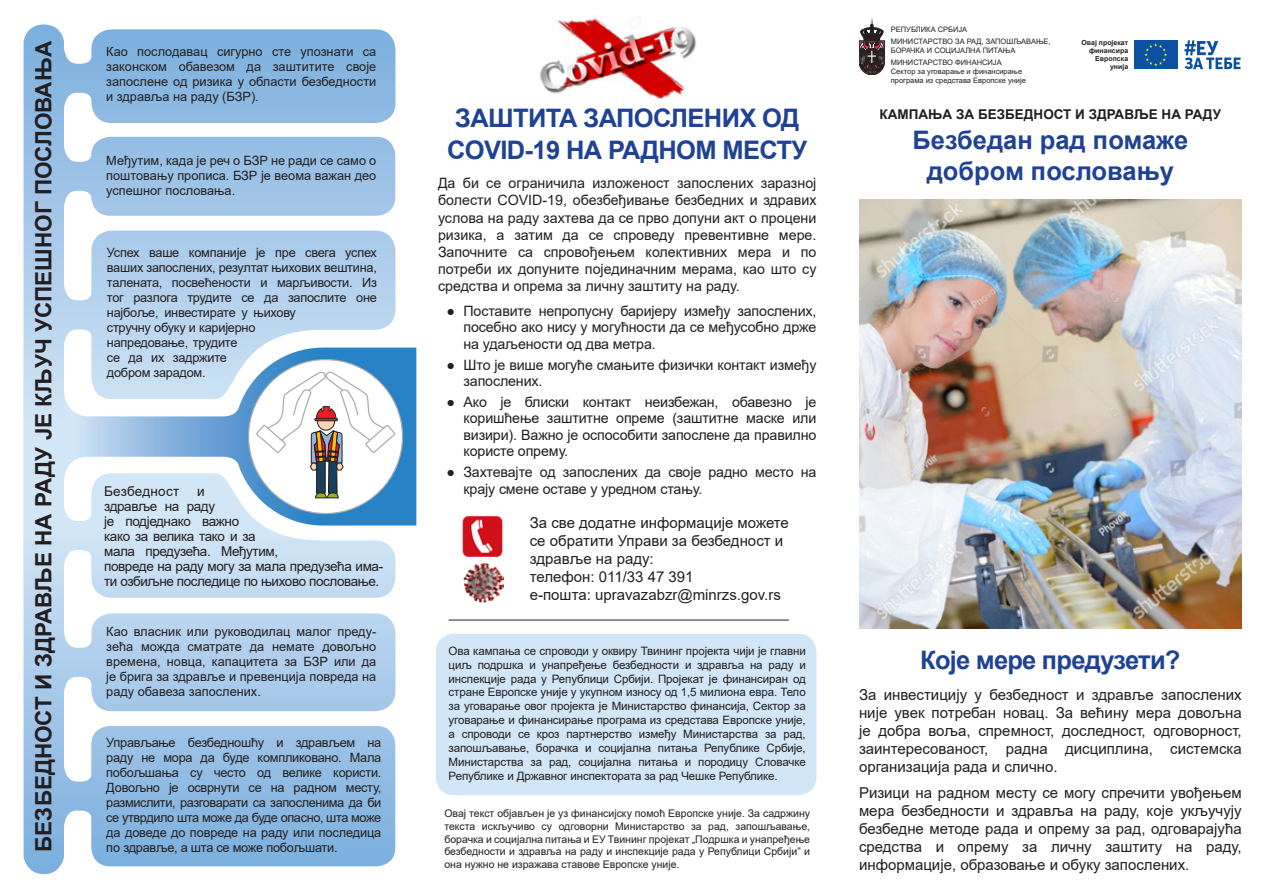
<style>
.page{position:relative;width:1263px;height:893px;background:#fff}
.page>*{position:absolute;margin:0;border:0;box-sizing:border-box;transform-origin:0 0}
.t1{font:700 25.5px/31.5px "Arial";letter-spacing:-.025em;color:#1f4294;text-align:center}
.t2{font:700 25.5px/30.6px "Arial";color:#1f4294;text-align:center}
.t3{font:700 22.5px "Arial";color:#231f20}
.t4{font:15px/18px "Arial";color:#231f20;text-align:justify}
.t5{font:14.25px/16.5px "Arial";letter-spacing:-.01em;color:#231f20;text-align:justify}
.t6{font:13.5px/15px "Arial";letter-spacing:-.03em;color:#231f20}
.t7{font:700 13.5px "Arial";color:#231f20}
.t8{font:13.5px "Arial";letter-spacing:.02em;color:#231f20}
.t9{font:12.75px/15px "Arial";letter-spacing:-.02em;color:#231f20;text-align:justify}
.t10{font:11.55px/13.8px "Arial";letter-spacing:-.01em;color:#231f20;text-align:justify}
.t11{font:10.5px/12.6px "Arial";color:#231f20;text-align:justify}
.t12{font:7.5px/9px "Arial";color:#231f20}
.t13{font:700 7.05px/7.9px "Arial";color:#231f20;text-align:right}
</style>
<div class="page">
<svg style="left:395px;top:46px;width:21px;height:805px"></svg>
<svg style="left:24px;top:25px;width:371px;height:849px"></svg>
<svg style="left:859px;top:24px;width:26px;height:51px"></svg>
<div style="left:248px;top:360px;width:154px;height:154px;background:#fff;border-radius:50%"></div>
<svg style="left:255px;top:369px;width:141px;height:129px"></svg>
<div style="left:1134px;top:40px;width:43px;height:29px;background:#0c51a1"></div>
<svg style="left:1144px;top:43px;width:23px;height:23px"></svg>
<svg style="left:1184px;top:40px;width:56px;height:29px"></svg>
<img style="left:859px;top:199px;width:383px;height:429px">
<img style="left:540px;top:17px;width:156px;height:82px">
<div style="left:436px;top:634px;width:380px;height:161px;background:#d1e6f6;border-radius:18px"></div>
<img style="left:463px;top:563px;width:40px;height:40px">
<img style="left:462px;top:516px;width:41px;height:40px">
<hr style="left:449px;top:620px;width:340px;height:1px;background:#231f20">
<p class="t12" style="left:891px;top:24px;width:78px">РЕПУБЛИКА СРБИЈА</p>
<p class="t12" style="left:891px;top:37px;width:161px">МИНИСТАРСТВО ЗА РАД, ЗАПОШЉАВАЊЕ,</p>
<p class="t12" style="left:891px;top:46px;width:126px">БОРАЧКА И СОЦИЈАЛНА ПИТАЊА</p>
<p class="t12" style="left:891px;top:58px;width:112px">МИНИСТАРСТВО ФИНАНСИЈА</p>
<p class="t12" style="left:891px;top:67px;width:137px">Сектор за уговарање и финансирање програма из средстава Европске уније</p>
<p class="t3" style="left:28px;top:852px;width:812px;rotate:-90deg">БЕЗБЕДНОСТ И ЗДРАВЉЕ НА РАДУ ЈЕ КЉУЧ УСПЕШНОГ ПОСЛОВАЊА</p>
<p class="t13" style="left:1081px;top:39px;width:48px">Овај пројекат финансира<br>Европска унија</p>
<p class="t9" style="left:106px;top:44px;width:271px">Као послодавац сигурно сте упознати са законском обавезом да заштитите своје запослене од ризика у области безбедности и здравља на раду (БЗР).</p>
<p class="t1" style="left:447px;top:103px;width:362px">ЗАШТИТА ЗАПОСЛЕНИХ ОД<br>COVID-19 НА РАДНОМ МЕСТУ</p>
<p class="t5" style="left:438px;top:175px;width:380px;line-height:17.1px">Да би се ограничила изложеност запослених заразној болести COVID-19, обезбеђивање безбедних и здравих услова на раду захтева да се прво допуни акт о процени ризика, а затим да се спроведу превентивне мере.<br>Започните са спровођењем колективних мера и по потреби их допуните појединачним мерама, као што су средства и опрема за личну заштиту на раду.</p>
<p class="t5" style="left:463px;top:303px;width:354px;text-indent:-17px">● Поставите непропусну баријеру између запослених, посебно ако нису у могућности да се међусобно држе на удаљености од два метра.</p>
<p class="t5" style="left:463px;top:356px;width:354px;text-indent:-17px">● Што је више могуће смањите физички контакт између запослених.</p>
<p class="t5" style="left:463px;top:394px;width:354px;text-indent:-17px">● Ако је блиски контакт неизбежан, обавезно је коришћење заштитне опреме (заштитне маске или визири). Важно је оспособити запослене да правилно користе опрему.</p>
<p class="t5" style="left:463px;top:464px;width:354px;text-indent:-17px">● Захтевајте од запослених да своје радно место на крају смене оставе у уредном стању.</p>
<p class="t4" style="left:530px;top:514px;width:261px;text-align:left">За све додатне информације можете се обратити Управи за безбедност и здравље на раду:</p>
<p class="t4" style="left:530px;top:568px;width:165px">телефон: 011/33 47 391</p>
<p class="t4" style="left:530px;top:586px;width:253px">е-пошта: upravazabzr@minrzs.gov.rs</p>
<p class="t7" style="left:879px;top:104px;width:343px">КАМПАЊА ЗА БЕЗБЕДНОСТ И ЗДРАВЉЕ НА РАДУ</p>
<p class="t2" style="left:912px;top:125px;width:277px">Безбедан рад помаже добром пословању</p>
<p class="t9" style="left:106px;top:153px;width:271px">Међутим, када је реч о БЗР не ради се само о поштовању прописа. БЗР је веома важан део успешног пословања.</p>
<p class="t9" style="left:107px;top:245px;width:271px;text-align:left">Успех ваше компаније је пре свега успех ваших запослених, резултат њихових вештина, талената, посвећености и марљивости. Из тог разлога трудите се да запослите оне најбоље, инвестирате у њихову<br>стручну обуку и каријерно<br>напредовање, трудите<br>се да их задржите<br>добром зарадом.</p>
<p class="t8" style="left:104px;top:481px;width:77px">Безбедност</p>
<p class="t6" style="left:104px;top:483px;width:280px;text-indent:93px">и<br>здравље на раду<br>је подједнако важно<br>како за велика тако и за<br>мала предузећа. Међутим,<br>повреде на раду могу за мала предузећа има&shy;ти озбиљне последице по њихово пословање.</p>
<p class="t9" style="left:106px;top:623px;width:272px">Као власник или руководилац малог преду&shy;зећа можда сматрате да немате довољно времена, новца, капацитета за БЗР или да је брига за здравље и превенција повреда на раду обавеза запослених.</p>
<p class="t10" style="left:449px;top:644px;width:359px">Oва кампања се спроводи у оквиру Твининг пројекта чији је главни циљ подршка и унапређење безбедности и здравља на раду и инспекције рада у Републици Србији. Пројекат је финансиран од стране Европске уније у укупном износу од 1,5 милиона евра. Тело за уговарање овог пројекта је Министарство финансија, Сектор за уговарање и финансирање програма из средстава Европске уније, а спроводи се кроз партнерство између Министарства за рад, запошљавање, борачка и социјална питања Републике Србије, Министарства за рад, социјална питања и породицу Словачке Републике и Државног инспектората за рад Чешке Републике.</p>
<p class="t1" style="left:920px;top:644px;width:262px">Које мере предузети?</p>
<p class="t4" style="left:859px;top:685px;width:384px">За инвестицију у безбедност и здравље запослених није увек потребан новац. За већину мера довољна је добра воља, спремност, доследност, одговорност, заинтересованост, радна дисциплина, системска организација рада и слично.</p>
<p class="t4" style="left:859px;top:784px;width:384px">Ризици на радном месту се могу спречити увођењем мера безбедности и здравља на раду, које укључују безбедне методе рада и опрему за рад, одговарајућа средства и опрему за личну заштиту на раду, информације, образовање и обуку запослених.</p>
<p class="t9" style="left:106px;top:735px;width:277px">Управљање безбедношћу и здрављем на раду не мора да буде компликовано. Мала побољшања су често од велике користи.<br>Довољно је осврнути се на радном месту, размислити, разговарати са запосленима да би се утврдило шта може да буде опасно, шта може да доведе до повреде на раду или последица по здравље, а шта се може побољшати.</p>
<p class="t11" style="left:444px;top:807px;width:367px">Овај текст објављен је уз финансијску помоћ Европске уније. За садржину текста искључиво су одговорни Министарство за рад, запошљавање, борачка и социјална питања и ЕУ Твининг пројекат „Подршка и унапређење безбедности и здравља на раду и инспекције рада у Републици Србији” и она нужно не изражава ставове Европске уније.</p>
</div>
